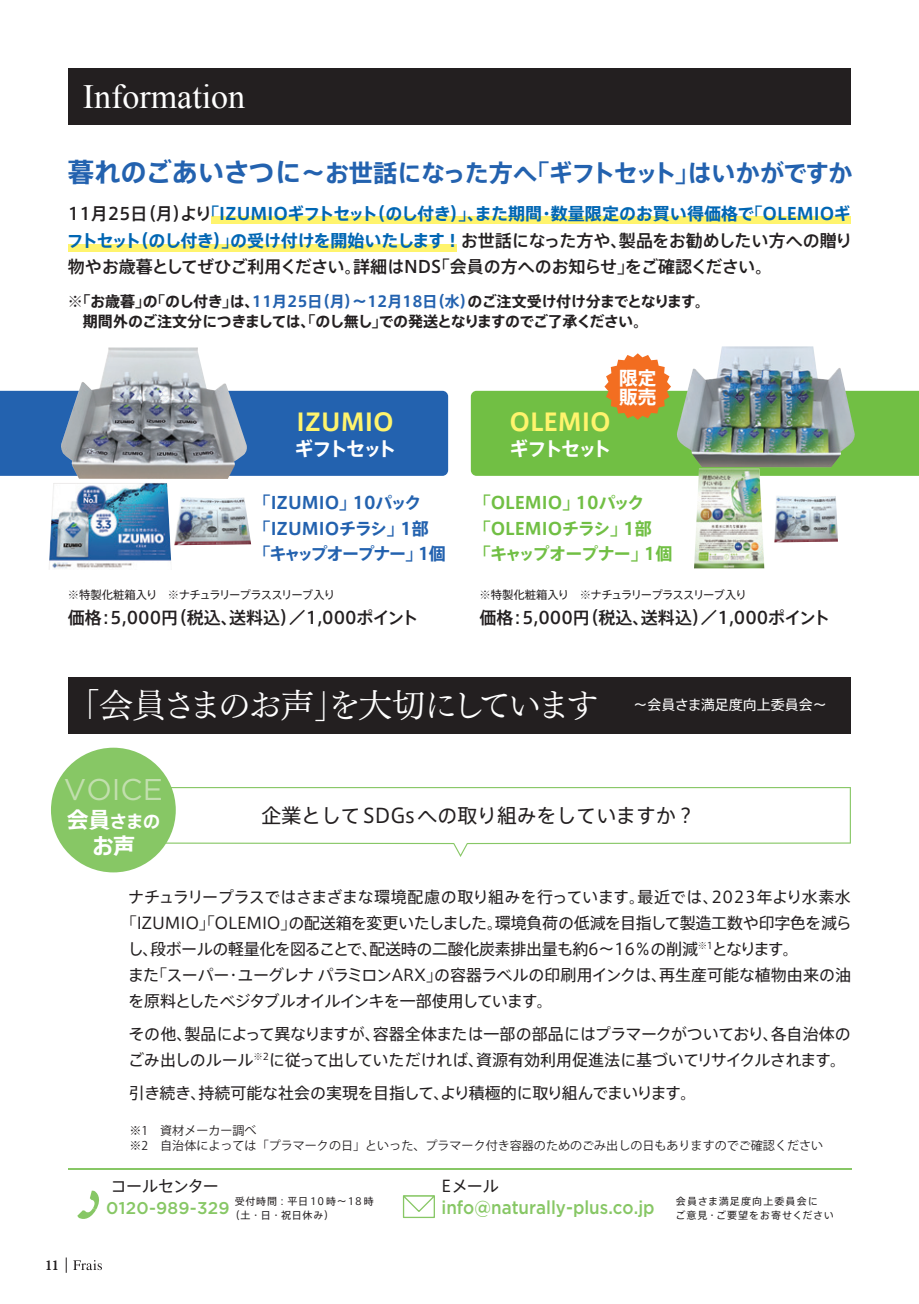
<style>
.page{position:relative;width:919px;height:1304px;background:#fff}
.page>*{position:absolute;margin:0;border:0;box-sizing:border-box;transform-origin:0 0}
.t1{font:34px "Tsuku Min Pro R";letter-spacing:-.115em;color:#fff}
.t2{font:34px "Times New Roman";color:#fff}
.t3{font:30px "Gotham";color:#c2dfae}
.t4{font:700 24.2px "Axis Std";letter-spacing:-.005em;color:#2362af}
.t5{font:700 24.2px "Axis Std";letter-spacing:-.055em;color:#2362af}
.t6{font:700 24.2px "Axis Std";letter-spacing:-.025em;color:#2362af}
.t7{font:700 24px "Axis Std";color:#fff46d}
.t8{font:700 22px "Axis Std";color:#fff}
.t9{font:19.8px "Axis Std";color:#231f20}
.t10{font:700 19.2px "Axis Std";letter-spacing:-.15em;color:#fff}
.t11{font:500 18.8px "Gotham";color:#87c765;scale:.91 1}
.t12{font:700 18.6px/18.6px "Axis Std";color:#fff}
.t13{font:700 17.6px "Axis Std";color:#fff}
.t14{font:500 17px "Axis Std";color:#231f20}
.t15{font:700 17px "Axis Std";letter-spacing:-.015em;color:#0166b3}
.t16{font:700 17px "Axis Std";letter-spacing:-.01em;color:#2362af}
.t17{font:700 17px "Axis Std";color:#71bf44}
.t18{font:500 17px "Axis Std";letter-spacing:-.04em;color:#231f20}
.t19{font:700 17px "Axis Std";letter-spacing:.005em;color:#0166b3}
.t20{font:500 17px "Axis Std";letter-spacing:-.03em;color:#231f20}
.t21{font:500 17px "Gotham";letter-spacing:.015em;color:#87c765}
.t22{font:700 17px "Axis Std";letter-spacing:-.09em;color:#2362af}
.t23{font:700 17px "Axis Std";letter-spacing:-.06em;color:#71bf44}
.t24{font:16px/26px "Axis Std";letter-spacing:-.02em;color:#231f20}
.t25{font:16px/26px "Axis Std";letter-spacing:-.06em;color:#231f20}
.t26{font:16px "Axis Std";letter-spacing:-.055em;color:#231f20}
.t27{font:16px "Axis Std";letter-spacing:-.04em;color:#231f20}
.t28{font:16px "Axis Std";letter-spacing:-.065em;color:#231f20}
.t29{font:16px "Axis Std";color:#231f20}
.t30{font:16px "Axis Std";letter-spacing:.04em;color:#231f20}
.t31{font:700 15px/20px "Axis Std";letter-spacing:-.04em;color:#231f20}
.t32{font:700 15px "Axis Std";color:#2362af}
.t33{font:700 15px "Granjon LT";color:#231f20}
.t34{font:14px "Axis Std";color:#fff}
.t35{font:12px/15.6px "Koz Go Pro";color:#231f20}
.t36{font:11.4px "Axis Std";letter-spacing:-.07em;color:#231f20}
.t37{font:10px "Axis Std";letter-spacing:.085em;color:#231f20}
.t38{font:10px "Axis Std";letter-spacing:.115em;color:#231f20}
.t39{font:9.4px "Axis Std";color:#231f20}
.s1{font-size:26.4px}
.s2{font-weight:500;color:#231f20}
.s3{font-size:22px}
</style>
<div class="page">
<div style="left:0;top:391px;width:448px;height:85px;background:#2362af"></div>
<img style="left:694px;top:346px;width:144px;height:222px">
<div style="left:211px;top:216px;width:639px;height:7px;background:#fff46d"></div>
<div style="left:68px;top:244px;width:388px;height:7px;background:#fff46d"></div>
<div style="left:68px;top:68px;width:782px;height:57px;background:#231f20"></div>
<img style="left:471px;top:353px;width:447px;height:123px">
<svg style="left:155px;top:787px;width:695px;height:70px"></svg>
<div style="left:68px;top:677px;width:782px;height:57px;background:#231f20"></div>
<hr style="left:68px;top:1169px;width:783px;height:1px;background:#87c765">
<div style="left:403px;top:1195px;width:32px;height:23px;border:1px solid #87c765"></div>
<svg style="left:402px;top:1195px;width:33px;height:18px"></svg>
<svg style="left:77px;top:1191px;width:22px;height:28px"></svg>
<div style="left:51px;top:748px;width:125px;height:124px;background:#87c765;border-radius:50%"></div>
<img style="left:49px;top:347px;width:202px;height:222px">
<svg style="left:73px;top:1260px;width:29px;height:10px"></svg>
<svg style="left:66px;top:1257px;width:1px;height:16px"></svg>
<h1 class="t2" style="left:83px;top:73px;width:164px">Information</h1>
<h3 class="t4" style="left:68px;top:154px;width:471px"><span class="s1">暮れのごあいさつに</span>～お世話になった方へ</h3>
<h3 class="t5" style="left:525px;top:154px;width:329px">「ギフトセットはいかがですか</h3>
<h3 class="t6" style="left:675px;top:154px;width:26px">」</h3>
<p class="t14" style="left:68px;top:201px;width:145px">11月25 （日月より</p>
<p class="t14" style="left:173px;top:201px;width:19px">）</p>
<p class="t15" style="left:368px;top:201px;width:117px">（のし付き）」、</p>
<p class="t15" style="left:202px;top:201px;width:177px">「IZUMIOギフトセット</p>
<p class="t19" style="left:745px;top:201px;width:107px">「OLEMIOギ</p>
<p class="t19" style="left:550px;top:201px;width:205px">数量限定のお買い得価格で</p>
<p class="t15" style="left:475px;top:201px;width:69px">また期間</p>
<p class="t15" style="left:538px;top:201px;width:19px">・</p>
<p class="t15" style="left:131px;top:227px;width:109px">（のし付き）」</p>
<p class="t15" style="left:230px;top:227px;width:399px">の受け付けを開始いたします！<span class="s2">お世話になった方や、</span></p>
<p class="t14" style="left:619px;top:227px;width:235px">製品をお勧めしたい方への贈り</p>
<p class="t15" style="left:67px;top:227px;width:76px">フトセット</p>
<p class="t18" style="left:68px;top:254px;width:295px">物やお歳暮としてぜひご利用ください。</p>
<p class="t18" style="left:625px;top:254px;width:149px">をご確認ください。</p>
<p class="t14" style="left:432px;top:254px;width:203px">「会員の方へのお知らせ」</p>
<p class="t14" style="left:353px;top:254px;width:89px">詳細はNDS</p>
<p class="t32" style="left:252px;top:290px;width:224px">11月25 （日月）～12月18 （日水）</p>
<p class="t31" style="left:467px;top:291px;width:244px">のご注文受け付け分までとなります。</p>
<p class="t31" style="left:68px;top:291px;width:582px">※「お歳暮 「の」 のし付きは」、<br>　期間外のご注文分につきましては、「のし無しでの発送となりますのでご了承ください。</p>
<p class="t31" style="left:372px;top:311px;width:16px">」</p>
<p class="t12" style="left:619px;top:368px;width:39px">限定販売</p>
<h3 class="t7" style="left:296px;top:403px;width:99px">IZUMIO</h3>
<p class="t10" style="left:294px;top:434px;width:103px">ギフトセット</p>
<h3 class="t7" style="left:509px;top:403px;width:103px">OLEMIO</h3>
<p class="t10" style="left:509px;top:434px;width:103px">ギフトセット</p>
<p class="t16" style="left:253px;top:490px;width:104px">「IZUMIO」</p>
<p class="t16" style="left:352px;top:490px;width:71px">10パック</p>
<p class="t17" style="left:473px;top:490px;width:107px">「OLEMIO」</p>
<p class="t17" style="left:575px;top:490px;width:71px">10パック</p>
<p class="t16" style="left:253px;top:515px;width:152px">「IZUMIOチラシ」</p>
<p class="t16" style="left:400px;top:515px;width:30px">1部</p>
<p class="t17" style="left:473px;top:515px;width:155px">「OLEMIOチラシ」</p>
<p class="t17" style="left:623px;top:515px;width:30px">1部</p>
<p class="t22" style="left:253px;top:541px;width:170px">「キャップオープナー」</p>
<p class="t16" style="left:417px;top:541px;width:30px">1個</p>
<p class="t36" style="left:68px;top:586px;width:269px">※特製化粧箱入り　※ナチュラリープラススリーブ入り</p>
<p class="t20" style="left:289px;top:605px;width:131px">／1,000ポイント</p>
<p class="t14" style="left:97px;top:605px;width:142px">：5,000 （円税込、</p>
<p class="t14" style="left:229px;top:605px;width:70px">送料込）</p>
<p class="t14" style="left:68px;top:605px;width:36px">価格</p>
<p class="t23" style="left:473px;top:541px;width:175px">「キャップオープナー」</p>
<p class="t36" style="left:479px;top:586px;width:269px">※特製化粧箱入り　※ナチュラリープラススリーブ入り</p>
<p class="t17" style="left:643px;top:541px;width:30px">1個</p>
<p class="t14" style="left:509px;top:605px;width:142px">：5,000 （円税込、</p>
<p class="t14" style="left:641px;top:605px;width:70px">送料込）</p>
<p class="t20" style="left:700px;top:605px;width:131px">／1,000ポイント</p>
<p class="t14" style="left:479px;top:605px;width:36px">価格</p>
<h1 class="t1" style="left:66px;top:674px;width:535px">「会員さまのお声を大切にしています</h1>
<h1 class="t1" style="left:314px;top:674px;width:36px">」</h1>
<h2 class="t3" style="left:64px;top:770px;width:100px">VOICE</h2>
<p class="t34" style="left:633px;top:695px;width:195px">～会員さま満足度向上委員会~</p>
<p class="t13" style="left:67px;top:808px;width:95px"><span class="s3">会員</span>さまの</p>
<h3 class="t8" style="left:92px;top:829px;width:45px">お声</h3>
<p class="t9" style="left:261px;top:800px;width:435px">企業としてSDGsへの取り組みをしていますか?</p>
<p class="t24" style="left:495px;top:883px;width:358px;text-indent:-366px">ナチュラリープラスではさまざまな環境配慮の取り組みを行っています。<br>環境負荷の低減を目指して製造工数や印字色を減ら</p>
<p class="t24" style="left:637px;top:883px;width:83px">最近では、</p>
<p class="t30" style="left:711px;top:885px;width:141px">2023年より水素水</p>
<p class="t24" style="left:121px;top:909px;width:177px">「IZUMIO」「OLEMIO」</p>
<p class="t24" style="left:288px;top:909px;width:216px">の配送箱を変更いたしました。</p>
<p class="t24" style="left:128px;top:935px;width:571px">し段ボールの軽量化を図ることで配送時の二酸化炭素排出量も約6～16％の削減</p>
<p class="t24" style="left:711px;top:935px;width:88px">となります。</p>
<p class="t39" style="left:697px;top:939px;width:17px">※1</p>
<p class="t24" style="left:142px;top:935px;width:17px">、</p>
<p class="t24" style="left:361px;top:935px;width:17px">、</p>
<p class="t26" style="left:237px;top:963px;width:206px">ユーグレナパラミロンARX」</p>
<p class="t24" style="left:151px;top:961px;width:80px">「スーパー</p>
<p class="t29" style="left:659px;top:963px;width:193px">再生産可能な植物由来の油</p>
<p class="t24" style="left:434px;top:961px;width:234px">の容器ラベルの印刷用インクは、</p>
<p class="t25" style="left:128px;top:961px;width:426px">また<br>を原料としたベジタブルオイルインキを一部使用しています。</p>
<p class="t24" style="left:373px;top:1020px;width:479px">容器全体または一部の部品にはプラマークがついており各自治体の</p>
<p class="t24" style="left:225px;top:961px;width:17px">・</p>
<p class="t28" style="left:184px;top:1022px;width:198px">製品によって異なりますが、</p>
<p class="t24" style="left:129px;top:1020px;width:65px">その他、</p>
<p class="t24" style="left:762px;top:1020px;width:17px">、</p>
<p class="t27" style="left:269px;top:1048px;width:217px">に従って出していただければ、</p>
<p class="t24" style="left:198px;top:1042px;width:499px;line-height:33px;text-indent:-70px">ごみ出しのルール<br>持続可能な社会の実現を目指してより積極的に取り組んでまいります。</p>
<p class="t24" style="left:476px;top:1046px;width:371px">資源有効利用促進法に基づいてリサイクルされます。</p>
<p class="t39" style="left:253px;top:1050px;width:17px">※2</p>
<p class="t24" style="left:129px;top:1079px;width:79px">引き続き、</p>
<p class="t35" style="left:129px;top:1123px;width:695px">※ 　1 資材メーカー調べ<br>※ 　2 自治体によっては「プラマークの日」といった、プラマーク付き容器のためのごみ出しの日もありますのでご確認ください</p>
<p class="t24" style="left:433px;top:1079px;width:17px">、</p>
<p class="t33" style="left:46px;top:1257px;width:15px">11</p>
<p class="t25" style="left:111px;top:1172px;width:109px">コールセンター</p>
<p class="t37" style="left:235px;top:1194px;width:140px">受付時間：平日10 時～18時</p>
<p class="t21" style="left:106px;top:1196px;width:125px">0120-989-329</p>
<p class="t37" style="left:230px;top:1208px;width:106px">（土・日・祝日休み(</p>
<p class="t24" style="left:441px;top:1172px;width:59px">Eメール</p>
<p class="t38" style="left:675px;top:1194px;width:143px">会員さま満足度向上委員会に</p>
<p class="t11" style="left:441px;top:1195px;width:236px">info@naturally-plus.co j p.</p>
<p class="t37" style="left:675px;top:1208px;width:160px">ご意見・ご要望をお寄せください</p>
</div>
